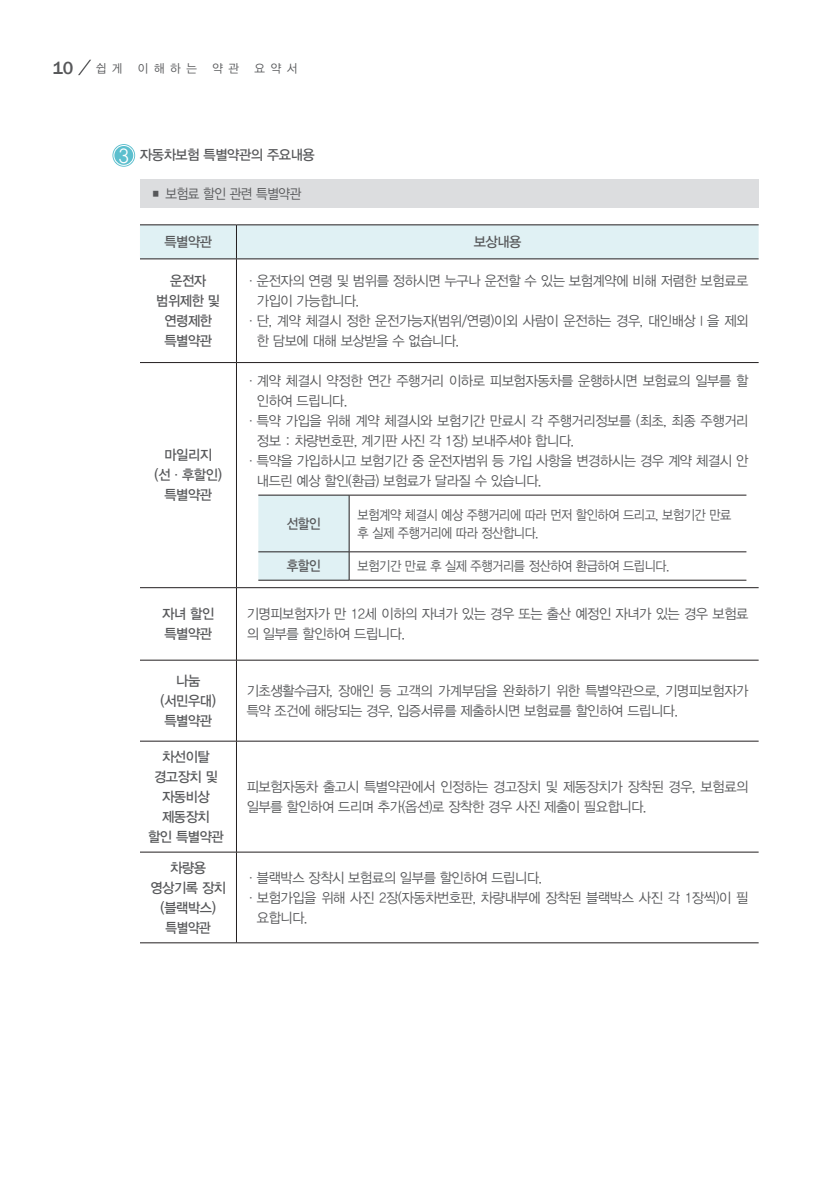
<style>
.page{position:relative;width:840px;height:1191px;background:#fff}
.page>*{position:absolute;margin:0;border:0;box-sizing:border-box;transform-origin:0 0}
.t1{font:20px "YDVYGO Std 32";color:#fff;scale:.9 1}
.t2{font:500 18px "Franklin Gothic";color:#57585a}
.t3{font:14px/20px "YDVYGO Std 32";letter-spacing:-.03em;color:#57585a;scale:.95 1}
.t4{font:14px/20px "YDVYGO Std 33";letter-spacing:-.03em;color:#57585a;text-align:center;scale:.95 1}
.t5{font:14px "YDVYGO Std 32";letter-spacing:-.03em;color:#57585a;scale:.9 1}
.t6{font:14px "YDVYGO Std 33";letter-spacing:-.03em;color:#57585a;scale:.9 1}
.t7{font:13.6px/18px "YDVYGO Std 32";letter-spacing:-.03em;color:#57585a;scale:.9 1}
.t8{font:12px "YDVYGO Std 12";letter-spacing:.5em;color:#57585a;scale:.95 1}
.s1{font-family:"YDVYGO Std 12";font-weight:400;font-size:12px}
</style>
<div class="page">
<svg style="left:78px;top:60px;width:13px;height:15px"></svg>
<div style="left:140px;top:225px;width:618px;height:33px;background:#e0f1f4"></div>
<hr style="left:236px;top:225px;width:1px;height:34px;background:#231f20">
<hr style="left:236px;top:259px;width:1px;height:103px;background:#231f20">
<hr style="left:236px;top:363px;width:1px;height:224px;background:#231f20">
<hr style="left:236px;top:588px;width:1px;height:72px;background:#231f20">
<hr style="left:236px;top:660px;width:1px;height:81px;background:#231f20">
<hr style="left:236px;top:741px;width:1px;height:111px;background:#231f20">
<hr style="left:236px;top:852px;width:1px;height:90px;background:#231f20">
<hr style="left:140px;top:224px;width:96px;height:1px;background:#231f20">
<hr style="left:236px;top:224px;width:522px;height:1px;background:#231f20">
<hr style="left:140px;top:258px;width:96px;height:1px;background:#231f20">
<hr style="left:236px;top:258px;width:522px;height:1px;background:#231f20">
<hr style="left:140px;top:362px;width:96px;height:1px;background:#231f20">
<hr style="left:236px;top:362px;width:522px;height:1px;background:#231f20">
<hr style="left:140px;top:587px;width:96px;height:1px;background:#231f20">
<hr style="left:236px;top:587px;width:522px;height:1px;background:#231f20">
<hr style="left:140px;top:660px;width:96px;height:1px;background:#231f20">
<hr style="left:236px;top:660px;width:522px;height:1px;background:#231f20">
<hr style="left:140px;top:741px;width:96px;height:1px;background:#231f20">
<hr style="left:236px;top:741px;width:522px;height:1px;background:#231f20">
<hr style="left:140px;top:851px;width:96px;height:1px;background:#231f20">
<hr style="left:236px;top:851px;width:522px;height:1px;background:#231f20">
<hr style="left:140px;top:942px;width:96px;height:1px;background:#231f20">
<hr style="left:236px;top:942px;width:522px;height:1px;background:#231f20">
<hr style="left:349px;top:495px;width:397px;height:1px;background:#231f20">
<hr style="left:349px;top:551px;width:397px;height:1px;background:#231f20">
<div style="left:258px;top:495px;width:91px;height:85px;background:#e0f1f4"></div>
<hr style="left:258px;top:580px;width:91px;height:1px;background:#231f20">
<hr style="left:349px;top:580px;width:397px;height:1px;background:#231f20">
<svg style="left:112px;top:144px;width:23px;height:23px"></svg>
<div style="left:113px;top:145px;width:21px;height:21px;border:1px solid #fff;border-radius:50%"></div>
<div style="left:140px;top:179px;width:618px;height:29px;background:#dcdddf"></div>
<p class="t2" style="left:52px;top:57px;width:71px">10 <span class="s1">쉽게</span></p>
<p class="t8" style="left:138px;top:62px;width:64px">이해하는</p>
<p class="t8" style="left:212px;top:62px;width:30px">약 관</p>
<p class="t8" style="left:254px;top:62px;width:47px">요약서</p>
<h1 class="t1" style="left:119px;top:146px;width:13px">3</h1>
<p class="t4" style="left:140px;top:145px;width:185px">자동차보험 특별약관의 주요내용</p>
<p class="t5" style="left:150px;top:186px;width:169px">■ 보험료 할인 관련 특별약관</p>
<p class="t4" style="left:164px;top:232px;width:52px">특별약관</p>
<p class="t4" style="left:473px;top:232px;width:52px">보상내용</p>
<p class="t4" style="left:156px;top:271px;width:69px">운전자 범위제한 및 연령제한 특별약관</p>
<p class="t3" style="left:245px;top:271px;width:531px">·운전자의 연령 및 범위를 정하시면 누구나 운전할 수 있는 보험계약에 비해 저렴한 보험료로</p>
<p class="t3" style="left:257px;top:291px;width:109px">가입이 가능합니다.</p>
<p class="t3" style="left:245px;top:311px;width:531px">·단, 계약 체결시 정한 운전가능자(범위/연령)이외 사람이 운전하는 경우, 대인배상Ⅰ을 제외</p>
<p class="t3" style="left:257px;top:331px;width:214px">한 담보에 대해 보상받을 수 없습니다.</p>
<p class="t4" style="left:154px;top:445px;width:72px">마일리지 (선·후할인) 특별약관</p>
<p class="t3" style="left:245px;top:371px;width:531px">·계약 체결시 약정한 연간 주행거리 이하로 피보험자동차를 운행하시면 보험료의 일부를 할</p>
<p class="t3" style="left:257px;top:391px;width:97px">인하여 드립니다.</p>
<p class="t3" style="left:245px;top:411px;width:531px">·특약 가입을 위해 계약 체결시와 보험기간 만료시 각 주행거리정보를 (최초, 최종 주행거리</p>
<p class="t3" style="left:257px;top:431px;width:335px">정보 : 차량번호판, 계기판 사진 각 1장) 보내주셔야 합니다.</p>
<p class="t3" style="left:245px;top:451px;width:531px">·특약을 가입하시고 보험기간 중 운전자범위 등 가입 사항을 변경하시는 경우 계약 체결시 안</p>
<p class="t3" style="left:257px;top:471px;width:301px">내드린 예상 할인(환급) 보험료가 달라질 수 있습니다.</p>
<p class="t6" style="left:286px;top:516px;width:39px">선할인</p>
<p class="t7" style="left:357px;top:505px;width:416px">보험계약 체결시 예상 주행거리에 따라 먼저 할인하여 드리고, 보험기간 만료 후 실제 주행거리에 따라 정산합니다.</p>
<p class="t6" style="left:286px;top:559px;width:39px">후할인</p>
<p class="t7" style="left:357px;top:557px;width:348px">보험기간 만료 후 실제 주행거리를 정산하여 환급하여 드립니다.</p>
<p class="t4" style="left:162px;top:604px;width:56px;text-align:left">자녀 할인 특별약관</p>
<p class="t3" style="left:246px;top:604px;width:529px">기명피보험자가 만 12세 이하의 자녀가 있는 경우 또는 출산 예정인 자녀가 있는 경우 보험료 의 일부를 할인하여 드립니다.</p>
<p class="t4" style="left:160px;top:671px;width:60px">나눔 (서민우대) 특별약관</p>
<p class="t3" style="left:246px;top:681px;width:529px">기초생활수급자, 장애인 등 고객의 가계부담을 완화하기 위한 특별약관으로, 기명피보험자가 특약 조건에 해당되는 경우, 입증서류를 제출하시면 보험료를 할인하여 드립니다.</p>
<p class="t4" style="left:148px;top:747px;width:81px">차선이탈 경고장치 및 자동비상 제동장치<br>할인 특별약관</p>
<p class="t3" style="left:246px;top:777px;width:529px">피보험자동차 출고시 특별약관에서 인정하는 경고장치 및 제동장치가 장착된 경우, 보험료의 일부를 할인하여 드리며 추가(옵션)로 장착한 경우 사진 제출이 필요합니다.</p>
<p class="t4" style="left:150px;top:858px;width:81px">차량용 영상기록 장치 (블랙박스) 특별약관</p>
<p class="t3" style="left:245px;top:867px;width:314px">·블랙박스 장착시 보험료의 일부를 할인하여 드립니다.</p>
<p class="t3" style="left:245px;top:887px;width:531px">·보험가입을 위해 사진 2장(자동차번호판, 차량내부에 장착된 블랙박스 사진 각 1장씩)이 필</p>
<p class="t3" style="left:257px;top:907px;width:55px">요합니다.</p>
</div>
